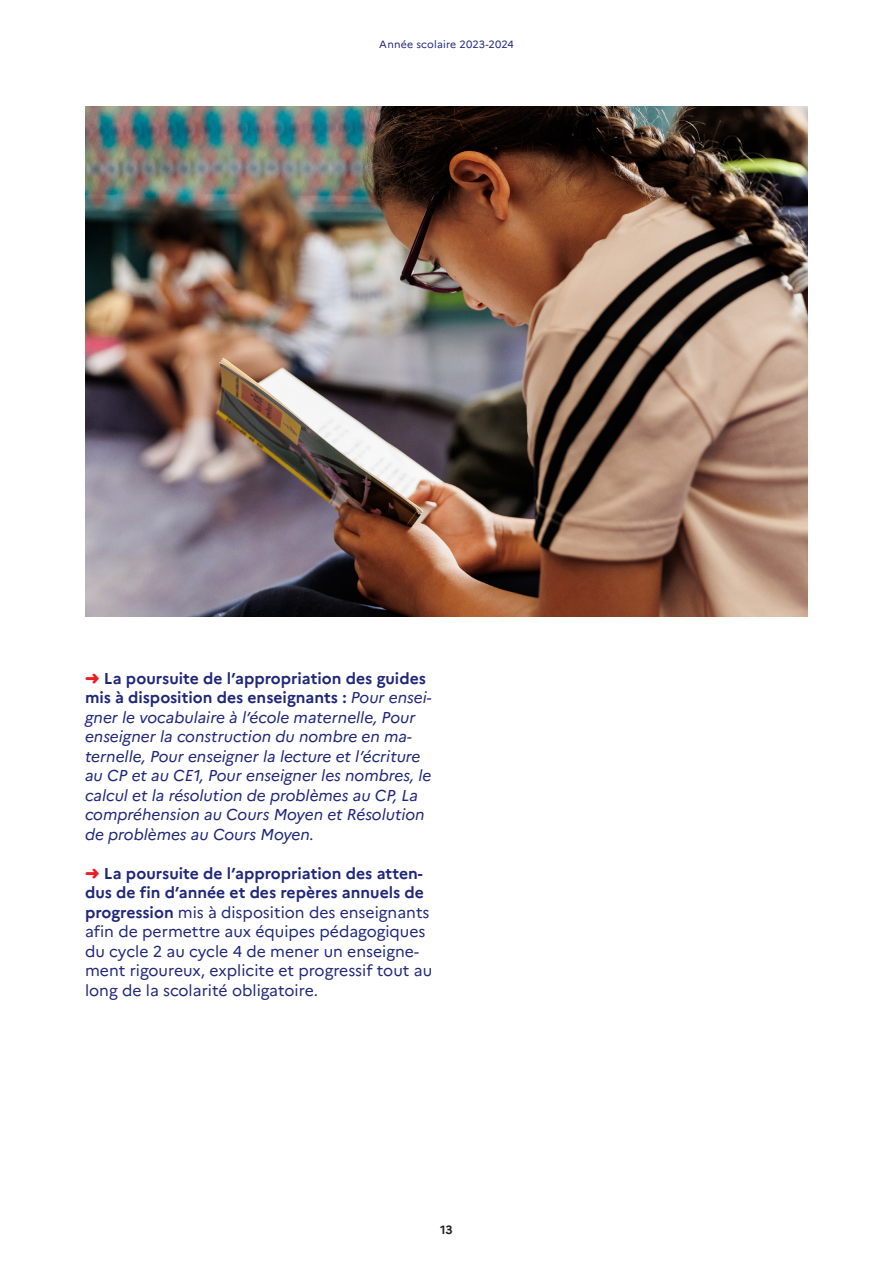
<style>
.page{position:relative;width:893px;height:1263px;background:#fff}
.page>*{position:absolute;margin:0;border:0;box-sizing:border-box;transform-origin:0 0}
.Texte_courant{font:italic 15.75px/19.5px "Marianne";color:#20277b}
.Texte_courant-2{font:15.75px/19.5px "Marianne";color:#20277b}
.t1{font:700 12px "Marianne";color:#231f20}
.t2{font:10.5px "Marianne";letter-spacing:.02em;color:#20277b}
.s1{color:#ee1d23}
.s2{font-weight:700;font-style:normal}
.s3{font-weight:700}
</style>
<div class="page">
<img style="left:85px;top:106px;width:723px;height:511px">
<p class="t2" style="left:379px;top:38px;width:136px">Année scolaire 2023-2024</p>
<p class="Texte_courant" style="left:85px;top:668px;width:348px"><span class="s1">➜</span> <span class="s2">La poursuite de l’appropriation des guides mis à disposition des enseignants :</span> Pour ensei&shy;gner le vocabulaire à l’école maternelle, Pour enseigner la construction du nombre en ma&shy;ternelle, Pour enseigner la lecture et l’écriture au CP et au CE1, Pour enseigner les nombres, le calcul et la résolution de problèmes au CP, La compréhension au Cours Moyen et Résolution de problèmes au Cours Moyen.</p>
<p class="Texte_courant-2" style="left:85px;top:863px;width:349px"><span class="s1">➜</span> <span class="s3">La poursuite de l’appropriation des atten&shy;dus de fin d’année et des repères annuels de progression</span> mis à disposition des enseignants afin de permettre aux équipes pédagogiques du cycle 2 au cycle 4 de mener un enseigne&shy;ment rigoureux, explicite et progressif tout au long de la scolarité obligatoire.</p>
<p class="t1" style="left:440px;top:1223px;width:14px">13</p>
</div>
